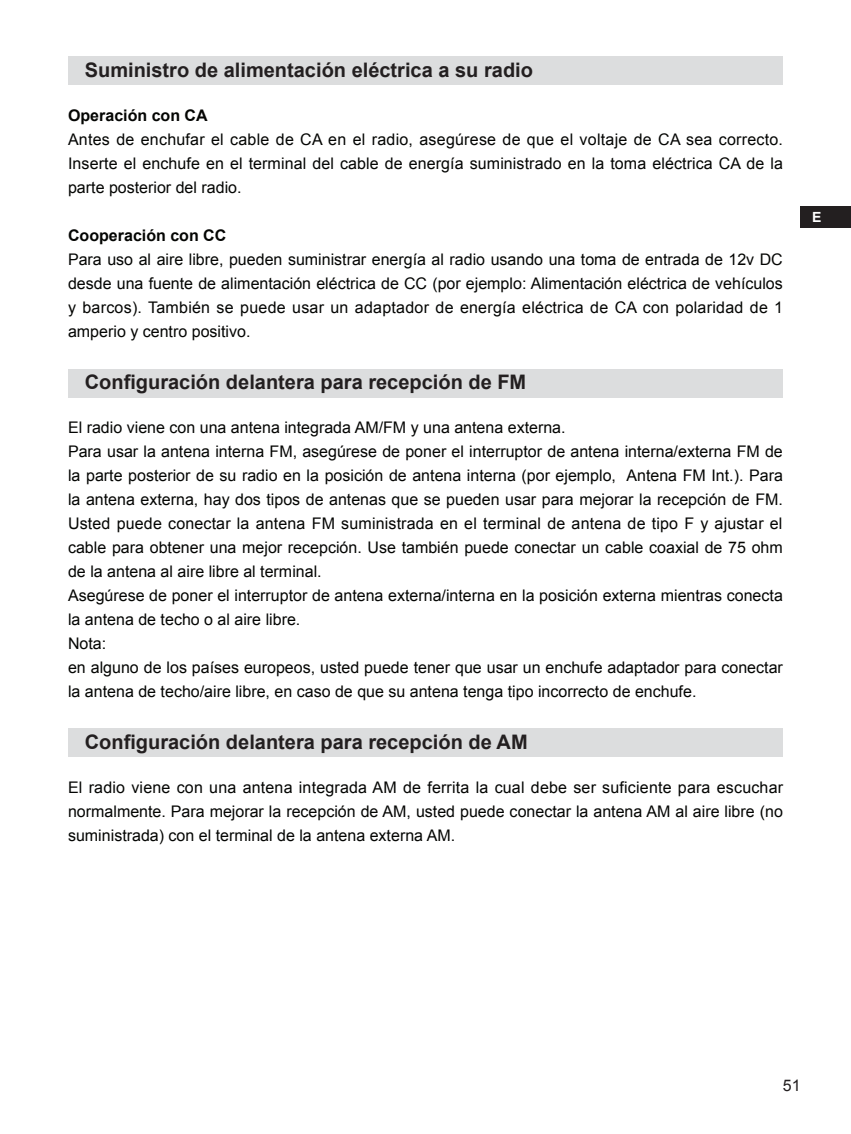
<style>
.page{position:relative;width:851px;height:1134px;background:#fff}
.page>*{position:absolute;margin:0;border:0;box-sizing:border-box;transform-origin:0 0}
.t1{font:700 20px "Arial";color:#231f20}
.t2{font:16px/24px "Arial";color:#040503;text-align:justify}
.t3{font:700 16px "Arial";color:#040503}
.t4{font:16px "Arial";color:#231f20}
.t5{font:700 14px "Arial";color:#fff}
</style>
<div class="page">
<div style="left:800px;top:206px;width:50px;height:21px;background:#231f20"></div>
<div style="left:68px;top:57px;width:714px;height:28px;background:#dcddde"></div>
<div style="left:68px;top:370px;width:714px;height:28px;background:#dcddde"></div>
<div style="left:68px;top:729px;width:714px;height:28px;background:#dcddde"></div>
<p class="t1" style="left:85px;top:56px;width:449px">Suministro de alimentación eléctrica a su radio</p>
<p class="t3" style="left:68px;top:105px;width:141px">Operación con CA</p>
<p class="t2" style="left:68px;top:128px;width:716px">Antes de enchufar el cable de CA en el radio, asegúrese de que el voltaje de CA sea correcto.<br>Inserte el enchufe en el terminal del cable de energía suministrado en la toma eléctrica CA de la parte posterior del radio.</p>
<p class="t3" style="left:68px;top:225px;width:160px">Cooperación con CC</p>
<p class="t2" style="left:68px;top:248px;width:716px">Para uso al aire libre, pueden suministrar energía al radio usando una toma de entrada de 12v DC desde una fuente de alimentación eléctrica de CC (por ejemplo: Alimentación eléctrica de vehículos y barcos). También se puede usar un adaptador de energía eléctrica de CA con polaridad de 1 amperio y centro positivo.</p>
<p class="t1" style="left:85px;top:368px;width:443px">Configuración delantera para recepción de FM</p>
<p class="t2" style="left:68px;top:416px;width:499px">El radio viene con una antena integrada AM/FM y una antena externa.</p>
<p class="t2" style="left:68px;top:440px;width:716px">Para usar la antena interna FM, asegúrese de poner el interruptor de antena interna/externa FM de la parte posterior de su radio en la posición de antena interna (por ejemplo, Antena FM Int.). Para la antena externa, hay dos tipos de antenas que se pueden usar para mejorar la recepción de FM.<br>Usted puede conectar la antena FM suministrada en el terminal de antena de tipo F y ajustar el cable para obtener una mejor recepción. Use también puede conectar un cable coaxial de 75 ohm de la antena al aire libre al terminal.</p>
<p class="t2" style="left:68px;top:584px;width:716px">Asegúrese de poner el interruptor de antena externa/interna en la posición externa mientras conecta la antena de techo o al aire libre.</p>
<p class="t2" style="left:68px;top:632px;width:40px">Nota:</p>
<p class="t2" style="left:68px;top:656px;width:716px">en alguno de los países europeos, usted puede tener que usar un enchufe adaptador para conectar la antena de techo/aire libre, en caso de que su antena tenga tipo incorrecto de enchufe.</p>
<p class="t1" style="left:85px;top:728px;width:444px">Configuración delantera para recepción de AM</p>
<p class="t2" style="left:68px;top:776px;width:716px">El radio viene con una antena integrada AM de ferrita la cual debe ser suficiente para escuchar normalmente. Para mejorar la recepción de AM, usted puede conectar la antena AM al aire libre (no suministrada) con el terminal de la antena externa AM.</p>
<p class="t5" style="left:811px;top:208px;width:11px">E</p>
<p class="t4" style="left:782px;top:1075px;width:19px">51</p>
</div>
